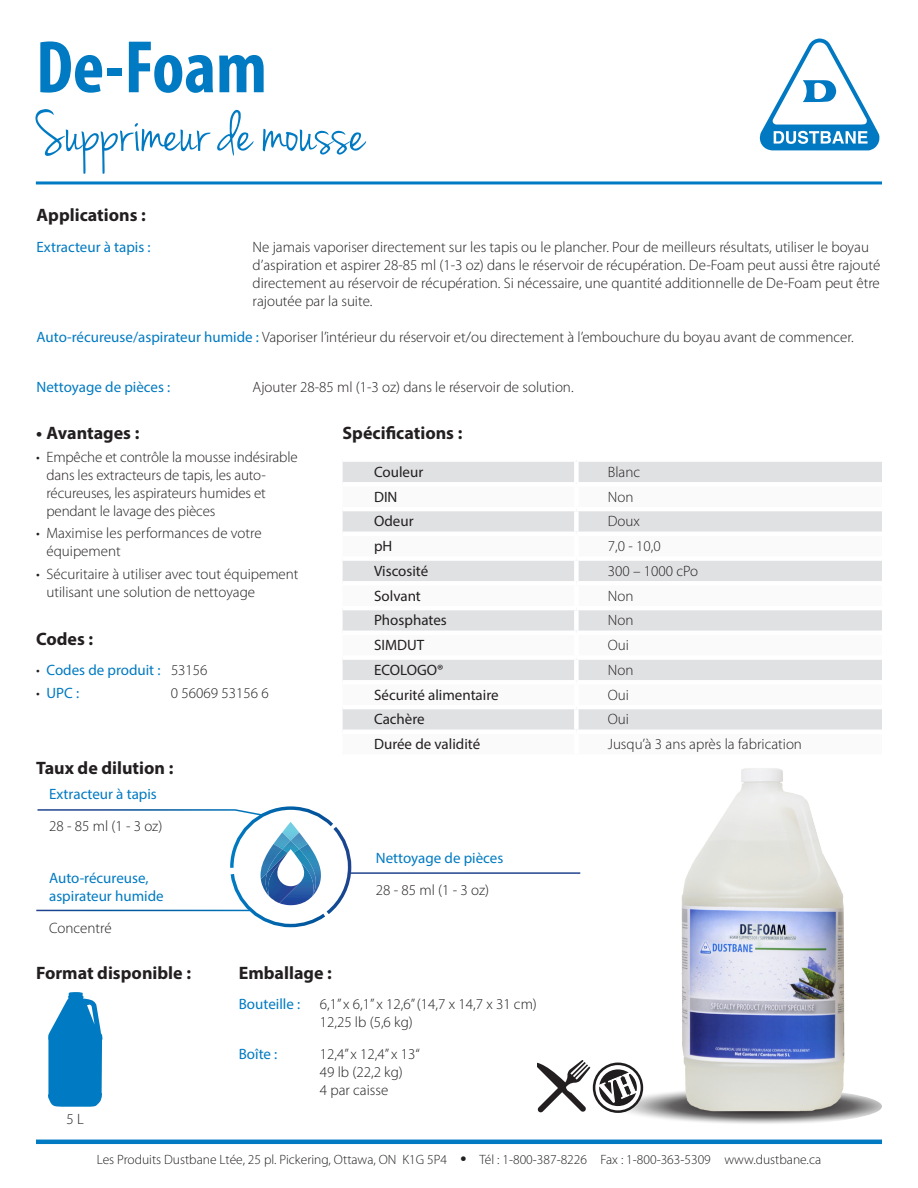
<style>
.page{position:relative;width:918px;height:1188px;background:#fff}
.page>*{position:absolute;margin:0;border:0;box-sizing:border-box;transform-origin:0 0}
.Product_Name{font:700 condensed 75px "Myriad Pro";color:#007ac2}
.Product_Description{font:63px "Jenna Sue";color:#007ac2}
.Subheader{font:700 18px "Myriad Pro";color:#231f20}
.bullet_list{font:700 18px "Myriad Pro";color:#231f20}
.body_text_10_12{font:300 15px/18px "Myriad Pro";color:#231f20}
.bullet_list-2{font:300 15px/18px "Myriad Pro";letter-spacing:-.01em;color:#231f20}
.body_text_10_12-2{font:15px/18px "Myriad Pro";color:#007ac2}
.table_text{font:15px "Myriad Pro";color:#231f20}
.table_text-2{font:300 15px "Myriad Pro";color:#231f20}
.bullet_list-3{font:15px "Myriad Pro";color:#007ac2}
.t1{font:300 13.5px "Myriad Pro";color:#231f20}
.s1{font-weight:400;color:#007ac2}
.s2{font-weight:300;color:#231f20}
.s3{font-weight:900;font-size:16.5px}
</style>
<div class="page">
<svg style="left:759px;top:38px;width:121px;height:113px"></svg>
<hr style="left:36px;top:1140px;width:846px;height:4px;background:#007ac2">
<hr style="left:36px;top:181px;width:846px;height:3px;background:#007ac2">
<img style="left:598px;top:1086px;width:284px;height:38px">
<div style="left:343px;top:462px;width:539px;height:20px;background:#e0e1e3"></div>
<svg style="left:343px;top:511px;width:539px;height:219px;fill:#e0e1e3"></svg>
<hr style="left:576px;top:532px;width:306px;height:4px;background:#fff">
<div style="left:576px;top:556px;width:306px;height:5px;background:#fff"></div>
<div style="left:576px;top:581px;width:306px;height:5px;background:#fff"></div>
<hr style="left:576px;top:606px;width:306px;height:4px;background:#fff">
<hr style="left:576px;top:631px;width:306px;height:4px;background:#fff">
<div style="left:576px;top:655px;width:306px;height:5px;background:#fff"></div>
<div style="left:576px;top:680px;width:306px;height:5px;background:#fff"></div>
<hr style="left:576px;top:705px;width:306px;height:4px;background:#fff">
<div style="left:574px;top:462px;width:5px;height:20px;background:#fff"></div>
<div style="left:574px;top:511px;width:5px;height:21px;background:#fff"></div>
<hr style="left:343px;top:532px;width:233px;height:4px;background:#fff">
<div style="left:574px;top:536px;width:5px;height:20px;background:#fff"></div>
<div style="left:343px;top:556px;width:233px;height:5px;background:#fff"></div>
<div style="left:574px;top:561px;width:5px;height:20px;background:#fff"></div>
<div style="left:343px;top:581px;width:233px;height:5px;background:#fff"></div>
<div style="left:574px;top:586px;width:5px;height:20px;background:#fff"></div>
<hr style="left:343px;top:606px;width:233px;height:4px;background:#fff">
<div style="left:574px;top:610px;width:5px;height:21px;background:#fff"></div>
<hr style="left:343px;top:631px;width:233px;height:4px;background:#fff">
<div style="left:574px;top:635px;width:5px;height:20px;background:#fff"></div>
<div style="left:343px;top:655px;width:233px;height:5px;background:#fff"></div>
<div style="left:574px;top:660px;width:5px;height:20px;background:#fff"></div>
<div style="left:343px;top:680px;width:233px;height:5px;background:#fff"></div>
<div style="left:574px;top:685px;width:5px;height:20px;background:#fff"></div>
<hr style="left:343px;top:705px;width:233px;height:4px;background:#fff">
<div style="left:574px;top:709px;width:5px;height:21px;background:#fff"></div>
<img style="left:644px;top:768px;width:230px;height:355px">
<svg style="left:48px;top:992px;width:54px;height:115px;background:#268dcb"></svg>
<svg style="left:36px;top:806px;width:317px;height:122px"></svg>
<hr style="left:36px;top:910px;width:216px;height:1px;background:#fff">
<svg style="left:594px;top:1064px;width:48px;height:48px"></svg>
<div style="left:593px;top:1063px;width:50px;height:50px;border:3px solid #201d1e;border-radius:50%"></div>
<svg style="left:599px;top:1069px;width:38px;height:37px"></svg>
<svg style="left:597px;top:1072px;width:41px;height:31px"></svg>
<svg style="left:537px;top:1061px;width:53px;height:52px"></svg>
<p class="Product_Name" style="left:36px;top:20px;width:233px">De-Foam</p>
<p class="Product_Description" style="left:36px;top:96px;width:331px">Supprimeur de mousse</p>
<p class="Subheader" style="left:37px;top:203px;width:111px">Applications :</p>
<p class="body_text_10_12-2" style="left:37px;top:238px;width:116px">Extracteur à tapis :</p>
<p class="body_text_10_12" style="left:253px;top:238px;width:629px">Ne jamais vaporiser directement sur les tapis ou le plancher. Pour de meilleurs résultats, utiliser le boyau d’aspiration et aspirer 28-85 ml (1-3 oz) dans le réservoir de récupération. De-Foam peut aussi être rajouté directement au réservoir de récupération. Si nécessaire, une quantité additionnelle de De-Foam peut être rajoutée par la suite.</p>
<p class="body_text_10_12" style="left:37px;top:328px;width:819px"><span class="s1">Auto-récureuse/aspirateur humide :</span> Vaporiser l’intérieur du réservoir et/ou directement à l’embouchure du boyau avant de commencer.</p>
<p class="body_text_10_12-2" style="left:37px;top:377px;width:135px">Nettoyage de pièces :</p>
<p class="body_text_10_12" style="left:253px;top:377px;width:323px">Ajouter 28-85 ml (1-3 oz) dans le réservoir de solution.</p>
<p class="bullet_list" style="left:36px;top:422px;width:105px">• Avantages :</p>
<p class="bullet_list-2" style="left:46px;top:448px;width:253px;text-indent:-10px">• Empêche et contrôle la mousse indésirable dans les extracteurs de tapis, les auto&shy;récureuses, les aspirateurs humides et pendant le lavage des pièces</p>
<p class="bullet_list-2" style="left:46px;top:524px;width:217px;text-indent:-10px">• Maximise les performances de votre équipement</p>
<p class="bullet_list-2" style="left:46px;top:565px;width:254px;text-indent:-10px">• Sécuritaire à utiliser avec tout équipement utilisant une solution de nettoyage</p>
<p class="Subheader" style="left:36px;top:628px;width:59px">Codes :</p>
<p class="bullet_list-3" style="left:36px;top:661px;width:173px"><span class="s2">•</span> Codes de produit : <span class="s2">53156</span></p>
<p class="bullet_list-3" style="left:36px;top:684px;width:45px"><span class="s2">•</span> UPC :</p>
<p class="bullet_list-2" style="left:171px;top:684px;width:99px">0 56069 53156 6</p>
<p class="Subheader" style="left:36px;top:756px;width:139px">Taux de dilution :</p>
<p class="body_text_10_12-2" style="left:49px;top:785px;width:109px">Extracteur à tapis</p>
<p class="body_text_10_12" style="left:49px;top:817px;width:115px">28 - 85 ml (1 - 3 oz)</p>
<p class="body_text_10_12-2" style="left:49px;top:869px;width:116px">Auto-récureuse, aspirateur humide</p>
<p class="body_text_10_12" style="left:49px;top:918px;width:64px">Concentré</p>
<p class="Subheader" style="left:343px;top:422px;width:121px">Spécifications :</p>
<p class="table_text" style="left:374px;top:463px;width:51px">Couleur</p>
<p class="table_text-2" style="left:608px;top:463px;width:34px">Blanc</p>
<p class="table_text" style="left:374px;top:487px;width:25px">DIN</p>
<p class="table_text-2" style="left:608px;top:488px;width:27px">Non</p>
<p class="table_text" style="left:374px;top:512px;width:41px">Odeur</p>
<p class="table_text-2" style="left:608px;top:512px;width:34px">Doux</p>
<p class="table_text" style="left:374px;top:537px;width:20px">pH</p>
<p class="table_text-2" style="left:608px;top:537px;width:54px">7,0 - 10,0</p>
<p class="table_text" style="left:374px;top:562px;width:56px">Viscosité</p>
<p class="table_text-2" style="left:608px;top:562px;width:92px">300 – 1000 cPo</p>
<p class="table_text" style="left:374px;top:586px;width:48px">Solvant</p>
<p class="table_text-2" style="left:608px;top:587px;width:27px">Non</p>
<p class="table_text" style="left:374px;top:611px;width:74px">Phosphates</p>
<p class="table_text-2" style="left:608px;top:611px;width:27px">Non</p>
<p class="table_text" style="left:374px;top:636px;width:52px">SIMDUT</p>
<p class="table_text-2" style="left:608px;top:636px;width:23px">Oui</p>
<p class="table_text" style="left:374px;top:661px;width:71px">ECOLOGO®</p>
<p class="table_text-2" style="left:608px;top:661px;width:27px">Non</p>
<p class="table_text" style="left:374px;top:685px;width:126px">Sécurité alimentaire</p>
<p class="table_text-2" style="left:608px;top:686px;width:23px">Oui</p>
<p class="table_text" style="left:374px;top:710px;width:52px">Cachère</p>
<p class="table_text-2" style="left:608px;top:710px;width:23px">Oui</p>
<p class="table_text" style="left:374px;top:735px;width:108px">Durée de validité</p>
<p class="table_text-2" style="left:608px;top:735px;width:196px">Jusqu’à 3 ans après la fabrication</p>
<p class="body_text_10_12-2" style="left:376px;top:849px;width:129px">Nettoyage de pièces</p>
<p class="body_text_10_12" style="left:376px;top:880px;width:115px">28 - 85 ml (1 - 3 oz)</p>
<p class="Subheader" style="left:36px;top:961px;width:157px">Format disponible :</p>
<p class="body_text_10_12" style="left:67px;top:1110px;width:19px">5 L</p>
<p class="Subheader" style="left:239px;top:961px;width:95px">Emballage :</p>
<p class="body_text_10_12-2" style="left:239px;top:995px;width:63px">Bouteille :</p>
<p class="body_text_10_12" style="left:320px;top:995px;width:219px">6,1” x 6,1” x 12,6” (14,7 x 14,7 x 31 cm)<br>12,25 lb (5,6 kg)</p>
<p class="body_text_10_12-2" style="left:239px;top:1044px;width:40px">Boîte :</p>
<p class="body_text_10_12" style="left:320px;top:1045px;width:102px">12,4” x 12,4” x 13“<br>49 lb (22,2 kg)<br>4 par caisse</p>
<p class="t1" style="left:97px;top:1152px;width:726px">Les Produits Dustbane Ltée, 25 pl. Pickering, Ottawa, ON K1G 5P4 <span class="s3">•</span> Tél : 1-800-387-8226 Fax : 1-800-363-5309 www.dustbane.ca</p>
</div>
